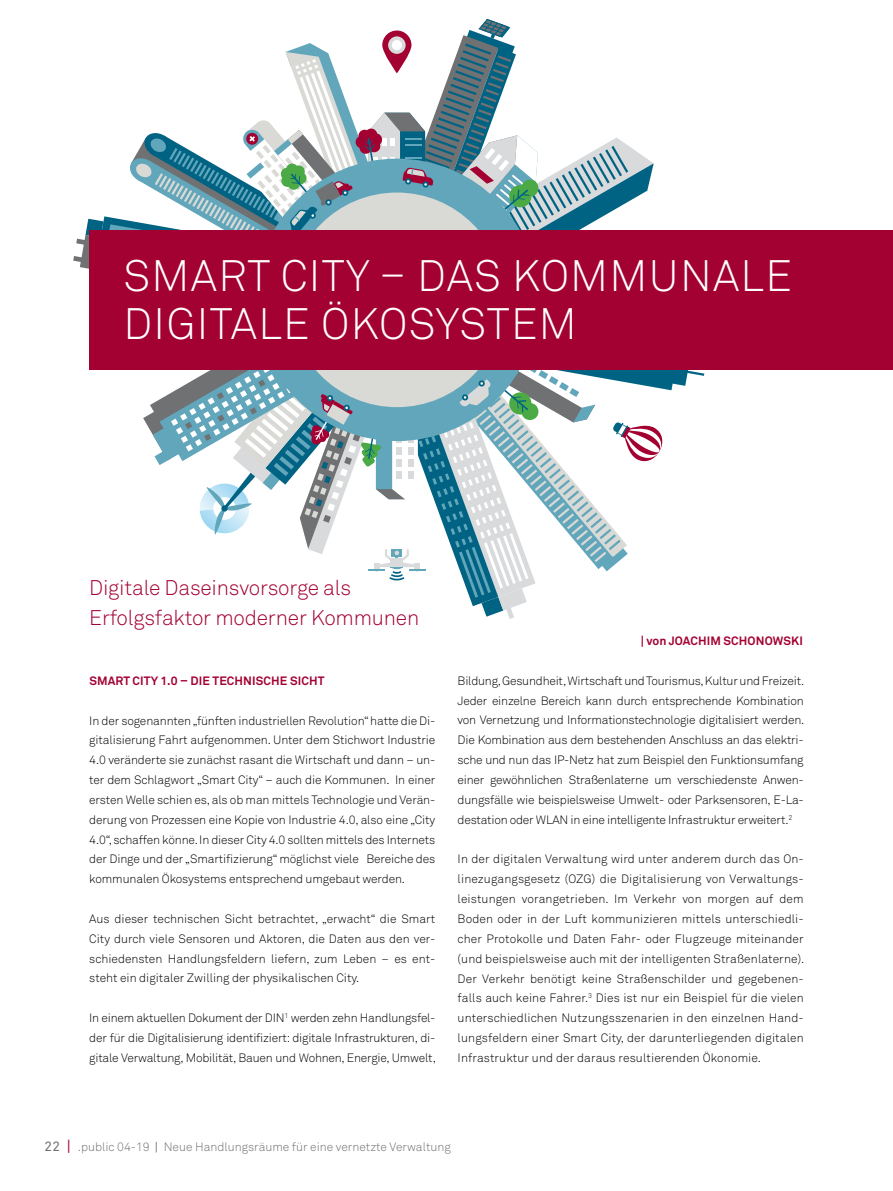
<style>
.page{position:relative;width:893px;height:1191px;background:#fff}
.page>*{position:absolute;margin:0;border:0;box-sizing:border-box;transform-origin:0 0}
.t1{font:300 43.5px/48px "Akkurat Std";letter-spacing:.03em;color:#fff}
.t2{font:300 21px/29.7px "Akkurat Std";letter-spacing:-.01em;color:#a40133}
.t3{font:300 12px/19.8px "Akkurat Std";letter-spacing:-.01em;color:#000;text-align:justify}
.t4{font:300 12px "Akkurat Std";color:#707172}
.t5{font:700 12px "Akkurat Std";letter-spacing:.01em;color:#a40133}
.s1{font-weight:400;font-size:13.5px}
.s2{font-weight:400;font-size:15px;color:#a40133}
.s3{font-weight:400}
</style>
<div class="page">
<svg style="left:73px;top:19px;width:631px;height:600px"></svg>
<div style="left:89px;top:231px;width:804px;height:139px;background:#a40133"></div>
<h1 class="t1" style="left:124px;top:252px;width:670px">SMART CITY – DAS KOMMUNALE<br>DIGITALE ÖKOSYSTEM</h1>
<h2 class="t2" style="left:89px;top:573px;width:332px">Digitale Daseinsvorsorge als<br>Erfolgsfaktor moderner Kommunen</h2>
<p class="t5" style="left:89px;top:673px;width:237px">SMART CITY 1.0 – DIE TECHNISCHE SICHT</p>
<p class="t3" style="left:89px;top:710px;width:348px">In der sogenannten „fünften industriellen Revolution“ hatte die Di&shy;gitalisierung Fahrt aufgenommen. Unter dem Stichwort Industrie 4.0 veränderte sie zunächst rasant die Wirtschaft und dann – un&shy;ter dem Schlagwort „Smart City“ – auch die Kommunen. In einer ersten Welle schien es, als ob man mittels Technologie und Verän&shy;derung von Prozessen eine Kopie von Industrie 4.0, also eine „City 4.0“, schaffen könne. In dieser City 4.0 sollten mittels des Internets der Dinge und der „Smartifizierung“ möglichst viele Bereiche des kommunalen Ökosystems entsprechend umgebaut werden.</p>
<p class="t3" style="left:89px;top:909px;width:348px">Aus dieser technischen Sicht betrachtet, „erwacht“ die Smart City durch viele Sensoren und Aktoren, die Daten aus den ver&shy;schiedensten Handlungsfeldern liefern, zum Leben – es ent&shy;steht ein digitaler Zwilling der physikalischen City.</p>
<p class="t3" style="left:89px;top:1008px;width:348px">In einem aktuellen Dokument der DIN<sup>1</sup> werden zehn Handlungsfel&shy;der für die Digitalisierung identifiziert: digitale Infrastrukturen, di&shy;gitale Verwaltung, Mobilität, Bauen und Wohnen, Energie, Umwelt,</p>
<p class="t5" style="left:641px;top:633px;width:164px">| von JOACHIM SCHONOWSKI</p>
<p class="t3" style="left:458px;top:670px;width:348px">Bildung, Gesundheit, Wirtschaft und Tourismus, Kultur und Freizeit.<br>Jeder einzelne Bereich kann durch entsprechende Kombination von Vernetzung und Informationstechnologie digitalisiert werden.<br>Die Kombination aus dem bestehenden Anschluss an das elektri&shy;sche und nun das IP-Netz hat zum Beispiel den Funktionsumfang einer gewöhnlichen Straßenlaterne um verschiedenste Anwen&shy;dungsfälle wie beispielsweise Umwelt- oder Parksensoren, E-La&shy;destation oder WLAN in eine intelligente Infrastruktur erweitert.<sup>2</sup></p>
<p class="t3" style="left:458px;top:849px;width:348px">In der digitalen Verwaltung wird unter anderem durch das On&shy;linezugangsgesetz (OZG) die Digitalisierung von Verwaltungs&shy;leistungen vorangetrieben. Im Verkehr von morgen auf dem Boden oder in der Luft kommunizieren mittels unterschiedli&shy;cher Protokolle und Daten Fahr- oder Flugzeuge miteinander (und beispielsweise auch mit der intelligenten Straßenlaterne).<br>Der Verkehr benötigt keine Straßenschilder und gegebenen&shy;falls auch keine Fahrer.<sup>3</sup> Dies ist nur ein Beispiel für die vielen unterschiedlichen Nutzungsszenarien in den einzelnen Hand&shy;lungsfeldern einer Smart City, der darunterliegenden digitalen Infrastruktur und der daraus resultierenden Ökonomie.</p>
<p class="t4" style="left:45px;top:1140px;width:408px"><span class="s1">22</span> <span class="s2">|</span> .public 04-19 <span class="s3">|</span> Neue Handlungsräume für eine vernetzte Verwaltung</p>
</div>
